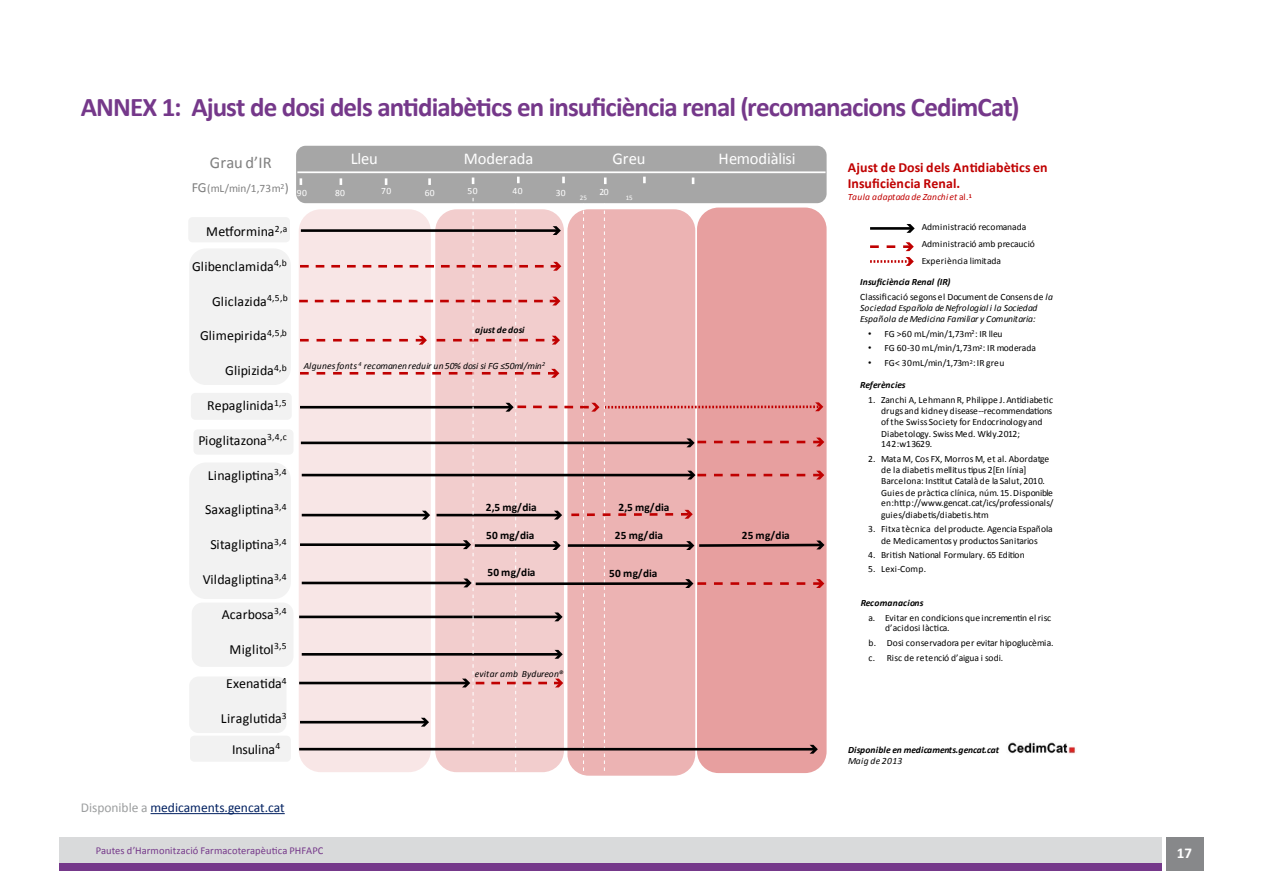
<style>
.page{position:relative;width:1263px;height:893px;background:#fff}
.page>*{position:absolute;margin:0;border:0;box-sizing:border-box;transform-origin:0 0}
.t1{font:700 27px "Calibri";letter-spacing:-.035em;color:#75388a}
.t2{font:16.5px "Calibri";letter-spacing:-.005em;color:#fff}
.t3{font:16.5px "Calibri";letter-spacing:.005em;color:#7f7f7f}
.t4{font:700 15px "Calibri";color:#fff}
.t5{font:13.95px "Calibri";letter-spacing:.015em;color:#000}
.t6{font:700 13.95px/16.5px "Calibri";letter-spacing:.005em;color:#c00000}
.t7{font:13.95px "Calibri";letter-spacing:-.015em;color:#000}
.t8{font:13.5px "Calibri";color:#002060}
.t9{font:700 11.25px "Calibri";color:#000}
.t10{font:11.25px "Calibri";color:#7f7f7f}
.t11{font:10.5px "Calibri";letter-spacing:.005em;color:#75388a}
.t12{font:9.6px/11.1px "Calibri";letter-spacing:.02em;color:#000}
.t13{font:italic 9.6px/10.5px "Calibri";letter-spacing:.025em;color:#000}
.t14{font:italic 700 9.6px "Calibri";letter-spacing:.015em;color:#000}
.t15{font:9.6px "Calibri";letter-spacing:-.005em;color:#000}
.t16{font:italic 9.6px "Calibri";letter-spacing:.03em;color:#c00000}
.t17{font:9.6px "Calibri";letter-spacing:.04em;color:#fff}
.t18{font:italic 700 9.6px "Calibri";letter-spacing:-.005em;color:#000}
.t19{font:6.9px "Calibri";color:#fff}
.s1{font-size:13.95px}
.s2{font-size:13.05px}
.s3{font-style:normal}
.s4{font-weight:700;font-style:italic}
.s5{font-style:italic}
.s6{font-family:"Arial"}
.s7{color:#9c9e9f}
</style>
<div class="page">
<div style="left:60px;top:837px;width:1102px;height:26px;background:#d9dadb"></div>
<div style="left:60px;top:863px;width:1102px;height:8px;background:#75388a"></div>
<div style="left:1165px;top:837px;width:38px;height:34px;background:#87888a"></div>
<hr style="left:151px;top:813px;width:134px;height:1px;background:#002060">
<div style="left:188px;top:217px;width:102px;height:25px;background:#f2f2f2;border-radius:4px"></div>
<div style="left:296px;top:146px;width:531px;height:57px;background:#a6a6a6;border-radius:10px"></div>
<hr style="left:870px;top:227px;width:42px;height:3px;background:#000">
<svg style="left:906px;top:224px;width:9px;height:9px"></svg>
<svg style="left:870px;top:257px;width:44px;height:9px"></svg>
<svg style="left:870px;top:242px;width:44px;height:9px"></svg>
<img style="left:1008px;top:742px;width:68px;height:12px">
<hr style="left:297px;top:171px;width:528px;height:2px;background:#fff">
<svg style="left:472px;top:178px;width:2px;height:6px"></svg>
<svg style="left:604px;top:178px;width:3px;height:6px"></svg>
<svg style="left:517px;top:177px;width:3px;height:6px"></svg>
<svg style="left:428px;top:178px;width:3px;height:7px"></svg>
<svg style="left:385px;top:178px;width:2px;height:7px"></svg>
<svg style="left:340px;top:178px;width:2px;height:7px"></svg>
<svg style="left:300px;top:178px;width:2px;height:7px"></svg>
<svg style="left:562px;top:177px;width:3px;height:6px"></svg>
<div style="left:193px;top:429px;width:100px;height:26px;background:#f2f2f2;border-radius:4px"></div>
<div style="left:189px;top:462px;width:102px;height:137px;background:#f2f2f2;border-radius:17px"></div>
<div style="left:192px;top:602px;width:101px;height:65px;background:#f2f2f2;border-radius:11px"></div>
<div style="left:189px;top:676px;width:97px;height:57px;background:#f2f2f2;border-radius:9px"></div>
<svg style="left:643px;top:177px;width:3px;height:6px"></svg>
<svg style="left:692px;top:178px;width:2px;height:6px"></svg>
<div style="left:189px;top:248px;width:102px;height:137px;background:#f2f2f2;border-radius:17px"></div>
<div style="left:191px;top:393px;width:101px;height:27px;background:#f2f2f2;border-radius:4px"></div>
<div style="left:190px;top:736px;width:101px;height:26px;background:#f2f2f2;border-radius:4px"></div>
<svg style="left:299px;top:198px;width:525px;height:575px;background:#e8bebe"></svg>
<h1 class="t1" style="left:81px;top:90px;width:940px">ANN EX 1: Ajust de dosi dels antidiabètics en insuficiència renal (recomanacions CedimCat)</h1>
<h2 class="t3" style="left:210px;top:152px;width:63px">Grau d’IR</h2>
<p class="t10" style="left:192px;top:181px;width:99px"><span class="s1">FG</span>(mL/min/1,73m<sup>2</sup><span class="s2">)</span></p>
<h2 class="t2" style="left:351px;top:148px;width:28px">Lleu</h2>
<h2 class="t2" style="left:464px;top:148px;width:71px">Moderada</h2>
<h2 class="t2" style="left:612px;top:148px;width:35px">Greu</h2>
<h2 class="t2" style="left:719px;top:148px;width:78px">Hemodiàlisi</h2>
<p class="t17" style="left:467px;top:185px;width:12px">50</p>
<p class="t17" style="left:512px;top:185px;width:12px">40</p>
<p class="t17" style="left:599px;top:186px;width:11px">20</p>
<p class="t19" style="left:580px;top:193px;width:9px">25</p>
<p class="t17" style="left:297px;top:186px;width:12px">90</p>
<p class="t17" style="left:335px;top:187px;width:12px">80</p>
<p class="t17" style="left:381px;top:185px;width:12px">70</p>
<p class="t17" style="left:425px;top:186px;width:12px">60</p>
<p class="t17" style="left:556px;top:186px;width:12px">30</p>
<p class="t19" style="left:626px;top:193px;width:9px">15</p>
<h3 class="t6" style="left:848px;top:159px;width:201px">Ajust de Dosi dels Antidiabètics en<br>Insuficiència Renal.</h3>
<p class="t16" style="left:848px;top:191px;width:125px">Taula adaptadade Zanchiet <span class="s3">al.</span><sup>1</sup></p>
<h3 class="t5" style="left:206px;top:222px;width:83px">Metformina<sup>2,a</sup></h3>
<h3 class="t5" style="left:192px;top:257px;width:96px">Glibenclamida<sup>4,b</sup></h3>
<h3 class="t5" style="left:212px;top:292px;width:77px">Gliclazida<sup>4,5,b</sup></h3>
<h3 class="t5" style="left:200px;top:327px;width:88px">Glimepirida<sup>4,5,b</sup></h3>
<h3 class="t5" style="left:225px;top:362px;width:63px">Glipizida<sup>4,b</sup></h3>
<h3 class="t5" style="left:207px;top:396px;width:81px">Repaglinida<sup>1,5</sup></h3>
<h3 class="t7" style="left:198px;top:431px;width:90px">Pioglitazona<sup>3,4,c</sup></h3>
<h3 class="t5" style="left:208px;top:466px;width:80px">Linagliptina<sup>3,4</sup></h3>
<h3 class="t5" style="left:205px;top:501px;width:83px">Saxagliptina<sup>3,4</sup></h3>
<h3 class="t5" style="left:211px;top:536px;width:78px">Sitagliptina<sup>3,4</sup></h3>
<h3 class="t5" style="left:203px;top:570px;width:85px">Vildagliptina<sup>3,4</sup></h3>
<h3 class="t7" style="left:222px;top:605px;width:66px">Acarbosa<sup>3,4</sup></h3>
<h3 class="t5" style="left:230px;top:640px;width:59px">Miglitol<sup>3,5</sup></h3>
<h3 class="t5" style="left:226px;top:675px;width:62px">Exenatida<sup>4</sup></h3>
<h3 class="t5" style="left:221px;top:710px;width:67px">Liraglutida<sup>3</sup></h3>
<p class="t14" style="left:475px;top:324px;width:51px">ajust de dosi</p>
<p class="t13" style="left:304px;top:360px;width:243px">Algunesfonts <sup>4</sup> recomanenreduir un50% dosi si FG ≤50ml/min<sup>2</sup></p>
<p class="t9" style="left:486px;top:500px;width:52px">2,5 mg/dia</p>
<p class="t9" style="left:486px;top:528px;width:50px">50 mg/dia</p>
<p class="t9" style="left:487px;top:565px;width:50px">50 mg/dia</p>
<p class="t13" style="left:475px;top:668px;width:90px">evitar amb Bydureon®</p>
<p class="t9" style="left:618px;top:500px;width:52px">2,5 mg/dia</p>
<p class="t9" style="left:615px;top:528px;width:50px">25 mg/dia</p>
<p class="t9" style="left:609px;top:566px;width:50px">50 mg/dia</p>
<p class="t9" style="left:742px;top:528px;width:50px">25 mg/dia</p>
<p class="t12" style="left:922px;top:218px;width:114px;line-height:17px">Administració recomanada<br>Administració amb precaució<br>Experiència limitada</p>
<p class="t12" style="left:860px;top:275px;width:194px;line-height:14.9px"><span class="s4">Insuficiència Renal (IR)<br></span>Classificació segons el Documentde Consens de <span class="s5">la</span></p>
<p class="t13" style="left:860px;top:303px;width:179px">Sociedad Española deNefrologiali la Sociedad<br>Española de Medicina Familiar y Comunitaria:</p>
<p class="t12" style="left:868px;top:328px;width:136px"><span class="s6">•</span> FG &gt;60 mL/min/1,73m<sup>2</sup>: IR lleu</p>
<p class="t12" style="left:868px;top:343px;width:170px"><span class="s6">•</span> FG 60-30 mL/min/1,73m<sup>2</sup>: IR moderada</p>
<p class="t12" style="left:868px;top:357px;width:138px"><span class="s6">•</span> FG&lt; 30mL/min/1,73m<sup>2</sup>:IR greu</p>
<p class="t18" style="left:860px;top:379px;width:47px">Referències</p>
<p class="t12" style="left:881px;top:394px;width:174px;text-indent:-13px">1. Zanchi A, LehmannR, Philippe J.Antidiabetic drugs and kidney disease--recommendations ofthe Swiss Society for Endocrinologyand Diabetology. Swiss Med. Wkly.2012; 142:w13629.</p>
<p class="t12" style="left:881px;top:453px;width:174px;text-indent:-13px">2. Mata M, Cos FX, Morros M, et al. Abordatge de la diabetis mellitus tipus 2[En línia] Barcelona: Institut Català de la Salut,2010.<br>Guies de pràctica clínica, núm. 15.Disponible en:http://www.gencat.cat/ics/professionals/ guies/diabetis/diabetis.htm</p>
<p class="t12" style="left:868px;top:523px;width:186px;text-align:center">3. Fitxa tècnica del producte. Agencia Española de Medicamentos y productos Sanitarios</p>
<p class="t15" style="left:868px;top:549px;width:158px">4. British National Formulary. 65 Edition</p>
<p class="t12" style="left:868px;top:564px;width:60px">5. Lexi-Comp.</p>
<p class="t14" style="left:861px;top:597px;width:64px">Recomanacions</p>
<p class="t12" style="left:885px;top:612px;width:168px;line-height:10.5px;text-indent:-17px">a. Evitar en condicions que incrementin elrisc d’acidosi làctica.</p>
<p class="t12" style="left:868px;top:635px;width:187px;line-height:14.9px">b. Dosi conservadora per evitar hipoglucèmia. c. Risc de retenció d’aigua i sodi.</p>
<h3 class="t7" style="left:232px;top:740px;width:50px">Insulina<sup>4</sup></h3>
<p class="t14" style="left:848px;top:743px;width:153px">Disponible en medicaments.gencat.cat</p>
<p class="t13" style="left:848px;top:755px;width:56px">Maig de 2013</p>
<h3 class="t8" style="left:81px;top:799px;width:205px"><span class="s7">Disponible a</span> medicaments.gencat.cat</h3>
<p class="t11" style="left:96px;top:844px;width:229px">Pautes d’Harmonització Farmacoterapèutica PHFAPC</p>
<h3 class="t4" style="left:1177px;top:844px;width:17px">17</h3>
</div>
